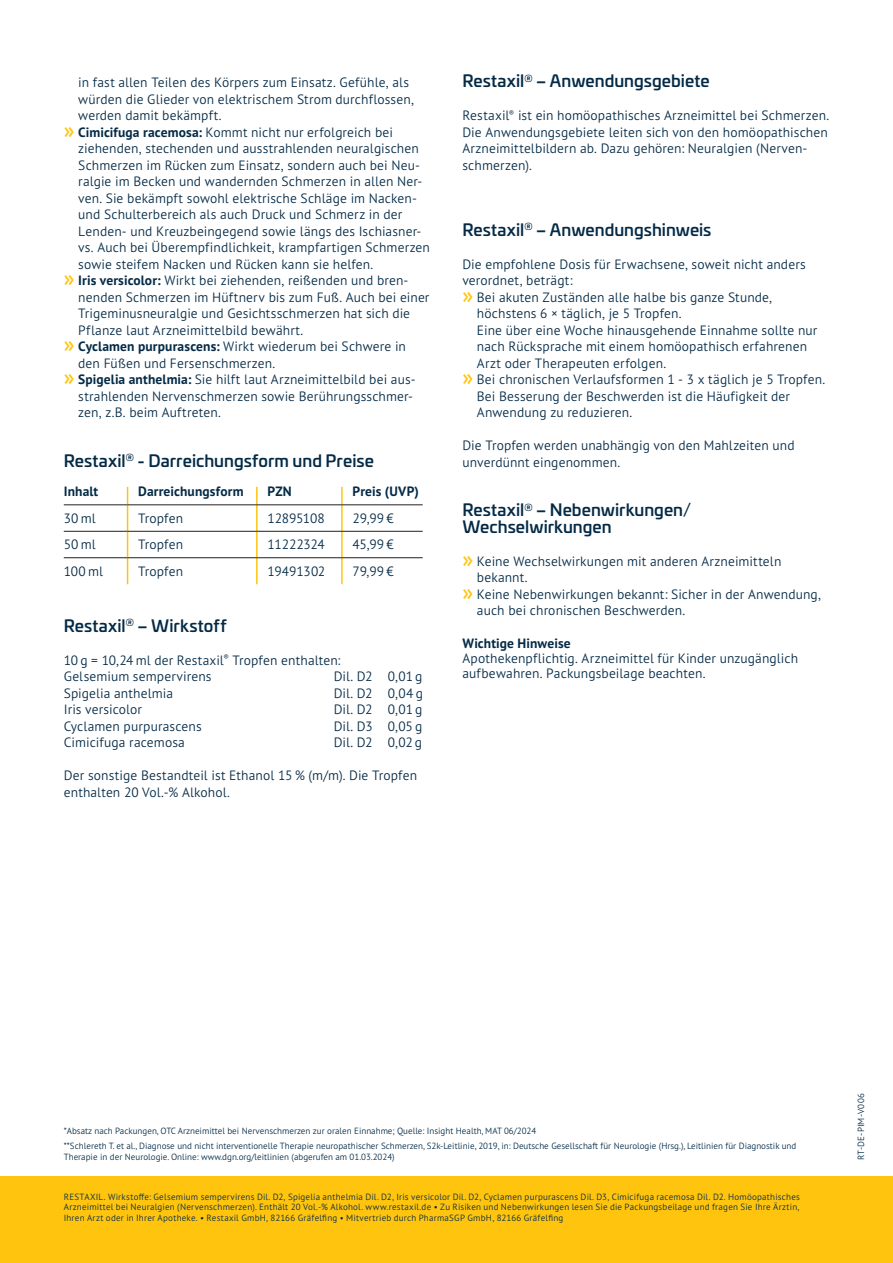
<style>
.page{position:relative;width:893px;height:1263px;background:#fff}
.page>*{position:absolute;margin:0;border:0;box-sizing:border-box;transform-origin:0 0}
.t1{font:500 16.5px/16.5px "Univia Pro";color:#042a46}
.t2{font:300 13.5px/16.5px "PT Sans Pro";letter-spacing:.005em;color:#042a46}
.t3{font:700 13.5px "PT Sans Pro";letter-spacing:.01em;color:#042a46}
.t4{font:300 9px/10.8px "PT Sans Pro";color:#042a46}
.t5{font:300 9px "PT Sans Pro";letter-spacing:.025em;color:#042a46}
.s1{font-weight:600;font-size:22.5px;color:#fec40e}
.s2{font-weight:700}
</style>
<div class="page">
<svg style="left:256px;top:487px;width:2px;height:18px"></svg>
<svg style="left:341px;top:487px;width:2px;height:18px"></svg>
<hr style="left:256px;top:505px;width:2px;height:26px;background:#fec40e">
<hr style="left:341px;top:505px;width:2px;height:26px;background:#fec40e">
<hr style="left:256px;top:531px;width:2px;height:26px;background:#fec40e">
<hr style="left:341px;top:531px;width:2px;height:26px;background:#fec40e">
<svg style="left:127px;top:487px;width:1px;height:97px"></svg>
<hr style="left:256px;top:558px;width:2px;height:26px;background:#fec40e">
<hr style="left:341px;top:558px;width:2px;height:26px;background:#fec40e">
<hr style="left:64px;top:531px;width:64px;height:1px;background:#231f20">
<hr style="left:128px;top:531px;width:129px;height:1px;background:#231f20">
<hr style="left:257px;top:531px;width:85px;height:1px;background:#231f20">
<hr style="left:342px;top:531px;width:81px;height:1px;background:#231f20">
<hr style="left:64px;top:557px;width:64px;height:1px;background:#231f20">
<hr style="left:128px;top:557px;width:129px;height:1px;background:#231f20">
<hr style="left:257px;top:557px;width:85px;height:1px;background:#231f20">
<hr style="left:342px;top:557px;width:81px;height:1px;background:#231f20">
<hr style="left:64px;top:505px;width:64px;height:1px;background:#231f20">
<hr style="left:128px;top:505px;width:129px;height:1px;background:#231f20">
<hr style="left:257px;top:505px;width:85px;height:1px;background:#231f20">
<hr style="left:342px;top:505px;width:81px;height:1px;background:#231f20">
<div style="left:0;top:1176px;width:893px;height:87px;background:#fec40e"></div>
<p class="t2" style="left:78px;top:74px;width:332px">in fast allen Teilen des Körpers zum Einsatz. Gefühle, als</p>
<p class="t2" style="left:78px;top:90px;width:337px">würden die Glieder von elektrischem Strom durchflossen,</p>
<p class="t2" style="left:78px;top:107px;width:145px">werden damit bekämpft.</p>
<p class="t2" style="left:64px;top:123px;width:331px"><span class="s1">»</span> <span class="s2">Cimicifuga racemosa:</span> Kommt nicht nur erfolgreich bei</p>
<p class="t2" style="left:78px;top:140px;width:342px">ziehenden, stechenden und ausstrahlenden neuralgischen</p>
<p class="t2" style="left:78px;top:156px;width:343px">Schmerzen im Rücken zum Einsatz, sondern auch bei Neu-</p>
<p class="t2" style="left:78px;top:173px;width:345px">ralgie im Becken und wandernden Schmerzen in allen Ner-</p>
<p class="t2" style="left:78px;top:189px;width:340px">ven. Sie bekämpft sowohl elektrische Schläge im Nacken-</p>
<p class="t2" style="left:78px;top:206px;width:326px">und Schulterbereich als auch Druck und Schmerz in der</p>
<p class="t2" style="left:78px;top:222px;width:345px">Lenden- und Kreuzbeingegend sowie längs des Ischiasner-</p>
<p class="t2" style="left:78px;top:239px;width:353px">vs. Auch bei Überempfindlichkeit, krampfartigen Schmerzen</p>
<p class="t2" style="left:78px;top:255px;width:297px">sowie steifem Nacken und Rücken kann sie helfen.</p>
<p class="t2" style="left:64px;top:272px;width:346px"><span class="s1">»</span> <span class="s2">Iris versicolor:</span> Wirkt bei ziehenden, reißenden und bren-</p>
<p class="t2" style="left:78px;top:288px;width:353px">nenden Schmerzen im Hüftnerv bis zum Fuß. Auch bei einer</p>
<p class="t2" style="left:78px;top:305px;width:333px">Trigeminusneuralgie und Gesichtsschmerzen hat sich die</p>
<p class="t2" style="left:78px;top:321px;width:227px">Pflanze laut Arzneimittelbild bewährt.</p>
<p class="t2" style="left:64px;top:338px;width:344px"><span class="s1">»</span> <span class="s2">Cyclamen purpurascens:</span> Wirkt wiederum bei Schwere in</p>
<p class="t2" style="left:78px;top:354px;width:199px">den Füßen und Fersenschmerzen.</p>
<p class="t2" style="left:64px;top:371px;width:353px"><span class="s1">»</span> <span class="s2">Spigelia anthelmia:</span> Sie hilft laut Arzneimittelbild bei aus-</p>
<p class="t2" style="left:78px;top:387px;width:336px">strahlenden Nervenschmerzen sowie Berührungsschmer-</p>
<p class="t2" style="left:78px;top:404px;width:144px">zen, z.B. beim Auftreten.</p>
<p class="t1" style="left:64px;top:451px;width:312px">Restaxil<sup>®</sup> - Darreichungsform und Preise</p>
<p class="t3" style="left:64px;top:483px;width:36px">Inhalt</p>
<p class="t3" style="left:138px;top:483px;width:107px">Darreichungsform</p>
<p class="t3" style="left:267px;top:483px;width:26px">PZN</p>
<p class="t3" style="left:352px;top:483px;width:68px">Preis (UVP)</p>
<p class="t2" style="left:64px;top:509px;width:33px">30 ml</p>
<p class="t2" style="left:138px;top:509px;width:46px">Tropfen</p>
<p class="t2" style="left:267px;top:509px;width:59px">12895108</p>
<p class="t2" style="left:352px;top:509px;width:43px">29,99 €</p>
<p class="t2" style="left:64px;top:536px;width:33px">50 ml</p>
<p class="t2" style="left:138px;top:536px;width:46px">Tropfen</p>
<p class="t2" style="left:267px;top:536px;width:59px">11222324</p>
<p class="t2" style="left:352px;top:536px;width:43px">45,99 €</p>
<p class="t2" style="left:64px;top:562px;width:41px">100 ml</p>
<p class="t2" style="left:138px;top:562px;width:46px">Tropfen</p>
<p class="t2" style="left:267px;top:562px;width:59px">19491302</p>
<p class="t2" style="left:352px;top:562px;width:43px">79,99 €</p>
<p class="t1" style="left:64px;top:616px;width:164px">Restaxil<sup>®</sup> – Wirkstoff</p>
<p class="t2" style="left:64px;top:651px;width:278px">10 g = 10,24 ml der Restaxil<sup>®</sup> Tropfen enthalten:<br>Gelsemium sempervirens</p>
<p class="t2" style="left:334px;top:668px;width:90px">Dil. D2 0,01 g</p>
<p class="t2" style="left:64px;top:684px;width:111px">Spigelia anthelmia</p>
<p class="t2" style="left:334px;top:684px;width:91px">Dil. D2 0,04 g</p>
<p class="t2" style="left:64px;top:701px;width:80px">Iris versicolor</p>
<p class="t2" style="left:334px;top:701px;width:90px">Dil. D2 0,01 g</p>
<p class="t2" style="left:64px;top:717px;width:139px">Cyclamen purpurascens</p>
<p class="t2" style="left:334px;top:717px;width:90px">Dil. D3 0,05 g</p>
<p class="t2" style="left:64px;top:734px;width:123px">Cimicifuga racemosa</p>
<p class="t2" style="left:334px;top:734px;width:90px">Dil. D2 0,02 g</p>
<p class="t2" style="left:64px;top:767px;width:355px">Der sonstige Bestandteil ist Ethanol 15 % (m/m). Die Tropfen enthalten 20 Vol.-% Alkohol.</p>
<p class="t1" style="left:462px;top:72px;width:249px">Restaxil<sup>®</sup> – Anwendungsgebiete</p>
<p class="t2" style="left:462px;top:107px;width:368px">Restaxil<sup>®</sup> ist ein homöopathisches Arzneimittel bei Schmerzen.<br>Die Anwendungsgebiete leiten sich von den homöopathischen Arzneimittelbildern ab. Dazu gehören: Neuralgien (Nerven&shy;schmerzen).</p>
<p class="t1" style="left:462px;top:220px;width:251px">Restaxil<sup>®</sup> – Anwendungshinweis</p>
<p class="t2" style="left:462px;top:255px;width:345px">Die empfohlene Dosis für Erwachsene, soweit nicht anders</p>
<p class="t2" style="left:462px;top:272px;width:112px">verordnet, beträgt:</p>
<p class="t2" style="left:462px;top:288px;width:311px"><span class="s1">»</span> Bei akuten Zuständen alle halbe bis ganze Stunde,</p>
<p class="t2" style="left:477px;top:305px;width:206px">höchstens 6 × täglich, je 5 Tropfen.</p>
<p class="t2" style="left:477px;top:321px;width:342px">Eine über eine Woche hinausgehende Einnahme sollte nur</p>
<p class="t2" style="left:477px;top:338px;width:332px">nach Rücksprache mit einem homöopathisch erfahrenen</p>
<p class="t2" style="left:477px;top:354px;width:191px">Arzt oder Therapeuten erfolgen.</p>
<p class="t2" style="left:462px;top:371px;width:364px"><span class="s1">»</span> Bei chronischen Verlaufsformen 1 - 3 x täglich je 5 Tropfen.</p>
<p class="t2" style="left:477px;top:387px;width:315px">Bei Besserung der Beschwerden ist die Häufigkeit der</p>
<p class="t2" style="left:477px;top:404px;width:157px">Anwendung zu reduzieren.</p>
<p class="t2" style="left:462px;top:437px;width:334px">Die Tropfen werden unabhängig von den Mahlzeiten und unverdünnt eingenommen.</p>
<p class="t1" style="left:462px;top:501px;width:230px">Restaxil<sup>®</sup> – Nebenwirkungen/<br>Wechselwirkungen</p>
<p class="t2" style="left:462px;top:552px;width:320px"><span class="s1">»</span> Keine Wechselwirkungen mit anderen Arzneimitteln</p>
<p class="t2" style="left:477px;top:569px;width:52px">bekannt.</p>
<p class="t2" style="left:462px;top:585px;width:360px"><span class="s1">»</span> Keine Nebenwirkungen bekannt: Sicher in der Anwendung,</p>
<p class="t2" style="left:477px;top:602px;width:210px">auch bei chronischen Beschwerden.</p>
<p class="t3" style="left:462px;top:634px;width:110px">Wichtige Hinweise</p>
<p class="t2" style="left:462px;top:650px;width:337px;line-height:15px">Apothekenpflichtig. Arzneimittel für Kinder unzugänglich aufbewahren. Packungsbeilage beachten.</p>
<p class="t4" style="left:64px;top:1123px;width:734px;line-height:15px">*Absatz nach Packungen, OTC Arzneimittel bei Nervenschmerzen zur oralen Einnahme; Quelle: Insight Health, MAT 06/2024<br>**Schlereth T. et al., Diagnose und nicht interventionelle Therapie neuropathischer Schmerzen, S2k-Leitlinie, 2019, in: Deutsche Gesellschaft für Neurologie (Hrsg.), Leitlinien für Diagnostik und</p>
<p class="t4" style="left:64px;top:1151px;width:332px">Therapie in der Neurologie. Online: www.dgn.org/leitlinien (abgerufen am 01.03.2024)</p>
<p class="t4" style="left:64px;top:1191px;width:738px;text-align:justify">RESTAXIL. Wirkstoffe: Gelsemium sempervirens Dil. D2, Spigelia anthelmia Dil. D2, Iris versicolor Dil. D2, Cyclamen purpurascens Dil. D3, Cimicifuga racemosa Dil. D2. Homöopathisches Arzneimittel bei Neuralgien (Nervenschmerzen). Enthält 20 Vol.-% Alkohol. www.restaxil.de • Zu Risiken und Nebenwirkungen lesen Sie die Packungsbeilage und fragen Sie Ihre Ärztin, Ihren Arzt oder in Ihrer Apotheke. • Restaxil GmbH, 82166 Gräfelfing • Mitvertrieb durch PharmaSGP GmbH, 82166 Gräfelfing</p>
<p class="t5" style="left:855px;top:1160px;width:69px;rotate:-90deg">RT-DE-PIM-V006</p>
</div>
